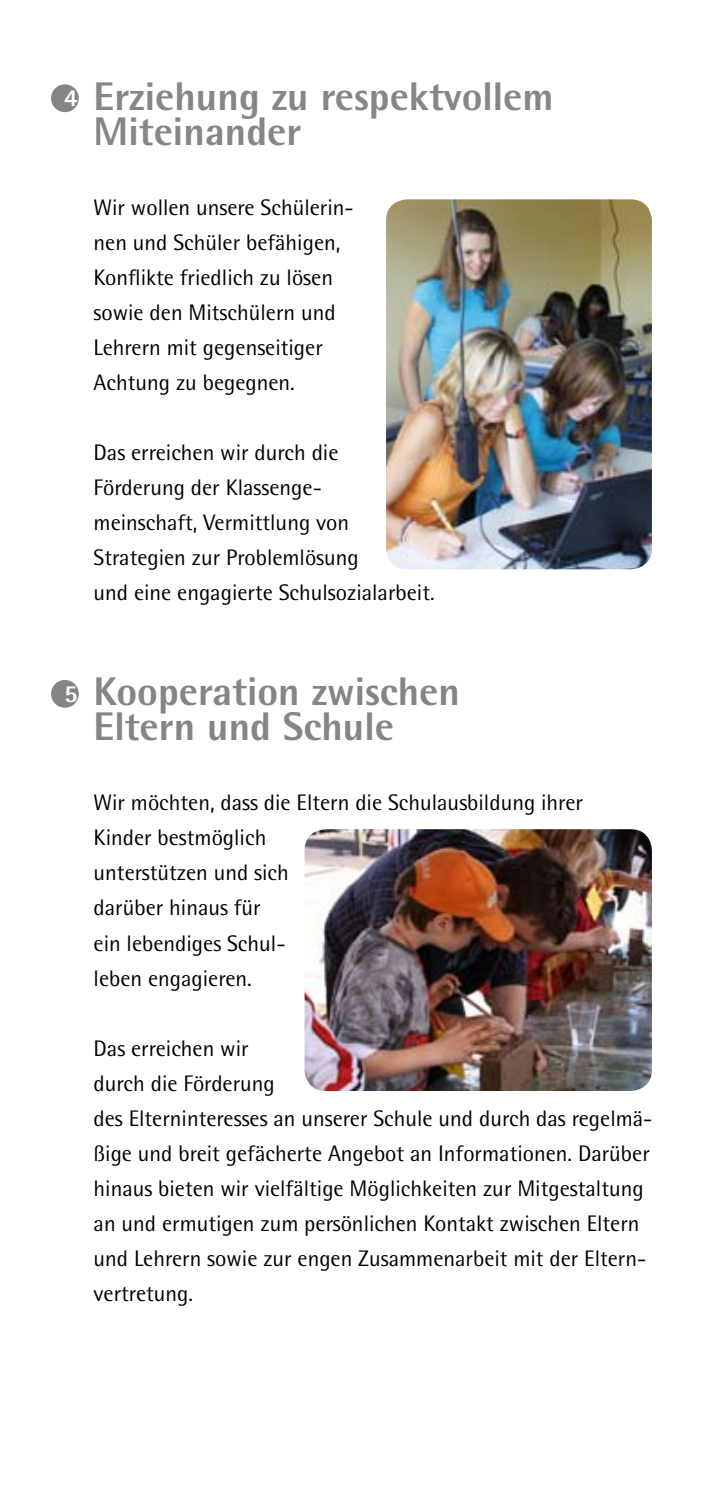
<style>
.page{position:relative;width:709px;height:1489px;background:#fff}
.page>*{position:absolute;margin:0;border:0;box-sizing:border-box;transform-origin:0 0}
.t1{font:800 40px/35px "Rotis Semi Sans";color:#868689}
.t2{font:800 40px/35px "Rotis Semi Sans";color:#848587}
.t3{font:800 24.5px "Rotis Semi Sans";color:#fff}
.t4{font:22.5px/35px "Rotis Semi Sans";color:#000}
</style>
<div class="page">
<img style="left:304px;top:829px;width:348px;height:261px">
<img style="left:386px;top:199px;width:266px;height:370px">
<div style="left:51px;top:84px;width:28px;height:28px;background:#848587;border-radius:50%"></div>
<div style="left:51px;top:680px;width:28px;height:27px;background:#848587;border-radius:50%"></div>
<p class="t3" style="left:64px;top:82px;width:15px">4</p>
<h1 class="t1" style="left:94px;top:78px;width:461px">Erziehung zu respektvollem<br>Miteinander</h1>
<p class="t4" style="left:94px;top:190px;width:262px">Wir wollen unsere Schülerin&shy;nen und Schüler befähigen,<br>Konflikte friedlich zu lösen sowie den Mitschülern und<br>Lehrern mit gegenseitiger<br>Achtung zu begegnen.</p>
<p class="t4" style="left:94px;top:435px;width:342px">Das erreichen wir durch die<br>Förderung der Klassenge-<br>meinschaft, Vermittlung von<br>Strategien zur Problemlösung<br>und eine engagierte Schulsozialarbeit.</p>
<p class="t3" style="left:64px;top:678px;width:15px">5</p>
<h1 class="t2" style="left:94px;top:673px;width:368px">Kooperation zwischen<br>Eltern und Schule</h1>
<p class="t4" style="left:94px;top:785px;width:491px">Wir möchten, dass die Eltern die Schulausbildung ihrer<br>Kinder bestmöglich<br>unterstützen und sich<br>darüber hinaus für<br>ein lebendiges Schul-<br>leben engagieren.</p>
<p class="t4" style="left:94px;top:1030px;width:560px">Das erreichen wir<br>durch die Förderung<br>des Elterninteresses an unserer Schule und durch das regelmä&shy;ßige und breit gefächerte Angebot an Informationen. Darüber hinaus bieten wir vielfältige Möglichkeiten zur Mitgestaltung an und ermutigen zum persönlichen Kontakt zwischen Eltern und Lehrern sowie zur engen Zusammenarbeit mit der Eltern&shy;vertretung.</p>
</div>
